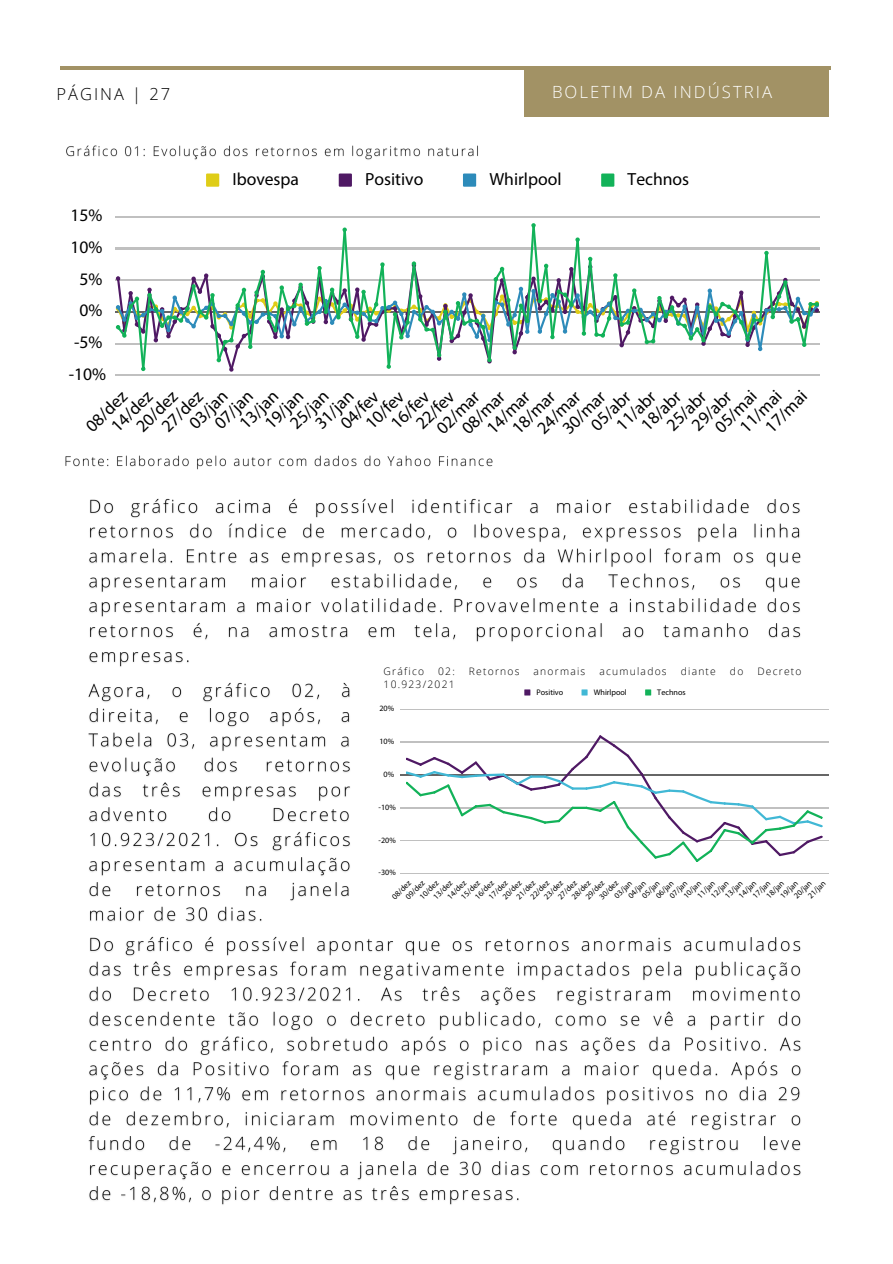
<style>
.page{position:relative;width:893px;height:1264px;background:#fff}
.page>*{position:absolute;margin:0;border:0;box-sizing:border-box;transform-origin:0 0}
.t1{font:17.55px "Myriad Pro";color:#000}
.t2{font:300 16.8px "Open Sans";letter-spacing:.12em;color:#fff}
.t3{font:300 16.5px "Open Sans";letter-spacing:.12em;color:#000}
.t4{font:300 10.2px "Open Sans";letter-spacing:.12em;color:#000}
.t5{font:8.1px "Myriad Pro";color:#000}
</style>
<div class="page">
<hr style="left:60px;top:66px;width:770px;height:4px;background:#a29265">
<div style="left:523px;top:70px;width:305px;height:47px;background:#a29265"></div>
<div style="left:206px;top:173px;width:13px;height:14px;background:#dfcd17"></div>
<div style="left:339px;top:173px;width:13px;height:14px;background:#4f1964"></div>
<div style="left:463px;top:173px;width:13px;height:14px;background:#2d8bba"></div>
<div style="left:601px;top:173px;width:13px;height:14px;background:#12b259"></div>
<hr style="left:115px;top:216px;width:704px;height:1px;background:#000">
<hr style="left:115px;top:248px;width:704px;height:1px;background:#000">
<hr style="left:115px;top:280px;width:704px;height:1px;background:#000">
<hr style="left:115px;top:311px;width:704px;height:1px;background:#000">
<hr style="left:115px;top:343px;width:704px;height:1px;background:#000">
<hr style="left:115px;top:375px;width:704px;height:1px;background:#000">
<svg style="left:116px;top:223px;width:702px;height:148px"></svg>
<img style="left:66px;top:145px;width:412px;height:15px">
<img style="left:65px;top:455px;width:428px;height:15px">
<img style="left:89px;top:498px;width:712px;height:169px">
<img style="left:88px;top:682px;width:262px;height:240px">
<svg style="left:524px;top:689px;width:6px;height:6px"></svg>
<svg style="left:581px;top:689px;width:6px;height:6px"></svg>
<svg style="left:645px;top:689px;width:6px;height:6px"></svg>
<hr style="left:400px;top:709px;width:428px;height:1px;background:#000">
<hr style="left:400px;top:742px;width:428px;height:1px;background:#000">
<hr style="left:400px;top:774px;width:428px;height:1px;background:#000">
<hr style="left:400px;top:807px;width:428px;height:1px;background:#000">
<hr style="left:400px;top:840px;width:428px;height:1px;background:#000">
<hr style="left:400px;top:873px;width:428px;height:1px;background:#000">
<svg style="left:405px;top:735px;width:417px;height:127px"></svg>
<img style="left:88px;top:936px;width:713px;height:269px">
<p class="t3" style="left:57px;top:82px;width:115px">PÁGINA | 27</p>
<p class="t2" style="left:552px;top:80px;width:221px">BOLETIM DA INDÚSTRIA</p>
<p class="t1" style="left:70px;top:208px;width:33px">15%</p>
<p class="t1" style="left:70px;top:240px;width:33px">10%</p>
<p class="t1" style="left:79px;top:271px;width:24px">5%</p>
<p class="t1" style="left:79px;top:303px;width:24px">0%</p>
<p class="t1" style="left:74px;top:335px;width:30px">-5%</p>
<p class="t1" style="left:69px;top:366px;width:39px">-10%</p>
<p class="t1" style="left:232px;top:171px;width:68px">Ibovespa</p>
<p class="t1" style="left:365px;top:171px;width:60px">Positivo</p>
<p class="t1" style="left:489px;top:171px;width:74px">Whirlpool</p>
<p class="t1" style="left:627px;top:171px;width:63px">Technos</p>
<p class="t1" style="left:712px;top:424px;width:53px;rotate:-45deg">05/mai</p>
<p class="t1" style="left:737px;top:424px;width:53px;rotate:-45deg">11/mai</p>
<p class="t1" style="left:762px;top:424px;width:53px;rotate:-45deg">17/mai</p>
<p class="t1" style="left:434px;top:425px;width:54px;rotate:-45deg">02/mar</p>
<p class="t1" style="left:459px;top:425px;width:54px;rotate:-45deg">08/mar</p>
<p class="t1" style="left:484px;top:425px;width:54px;rotate:-45deg">14/mar</p>
<p class="t1" style="left:509px;top:425px;width:54px;rotate:-45deg">18/mar</p>
<p class="t1" style="left:535px;top:425px;width:54px;rotate:-45deg">24/mar</p>
<p class="t1" style="left:560px;top:425px;width:54px;rotate:-45deg">30/mar</p>
<p class="t1" style="left:588px;top:422px;width:50px;rotate:-45deg">05/abr</p>
<p class="t1" style="left:613px;top:422px;width:50px;rotate:-45deg">11/abr</p>
<p class="t1" style="left:639px;top:422px;width:50px;rotate:-45deg">18/abr</p>
<p class="t1" style="left:664px;top:422px;width:50px;rotate:-45deg">25/abr</p>
<p class="t1" style="left:689px;top:422px;width:50px;rotate:-45deg">29/abr</p>
<p class="t1" style="left:338px;top:421px;width:48px;rotate:-45deg">04/fev</p>
<p class="t1" style="left:363px;top:421px;width:48px;rotate:-45deg">10/fev</p>
<p class="t1" style="left:388px;top:421px;width:48px;rotate:-45deg">16/fev</p>
<p class="t1" style="left:413px;top:421px;width:48px;rotate:-45deg">22/fev</p>
<p class="t1" style="left:84px;top:424px;width:52px;rotate:-45deg">08/dez</p>
<p class="t1" style="left:109px;top:424px;width:52px;rotate:-45deg">14/dez</p>
<p class="t1" style="left:134px;top:424px;width:52px;rotate:-45deg">20/dez</p>
<p class="t1" style="left:159px;top:424px;width:52px;rotate:-45deg">27/dez</p>
<p class="t1" style="left:187px;top:421px;width:48px;rotate:-45deg">03/jan</p>
<p class="t1" style="left:212px;top:421px;width:48px;rotate:-45deg">07/jan</p>
<p class="t1" style="left:237px;top:421px;width:48px;rotate:-45deg">13/jan</p>
<p class="t1" style="left:262px;top:421px;width:48px;rotate:-45deg">19/jan</p>
<p class="t1" style="left:287px;top:421px;width:48px;rotate:-45deg">25/jan</p>
<p class="t1" style="left:313px;top:421px;width:48px;rotate:-45deg">31/jan</p>
<p class="t4" style="left:383px;top:663px;width:42px">Gráfico</p>
<p class="t4" style="left:438px;top:663px;width:18px">02:</p>
<p class="t4" style="left:469px;top:663px;width:52px">Retornos</p>
<p class="t4" style="left:533px;top:663px;width:53px">anormais</p>
<p class="t4" style="left:599px;top:663px;width:69px">acumulados</p>
<p class="t4" style="left:680px;top:663px;width:37px">diante</p>
<p class="t4" style="left:730px;top:663px;width:15px">do</p>
<p class="t4" style="left:757px;top:663px;width:46px">Decreto</p>
<p class="t4" style="left:383px;top:677px;width:72px">10.923/2021</p>
<p class="t5" style="left:536px;top:688px;width:28px">Positivo</p>
<p class="t5" style="left:593px;top:688px;width:35px">Whirlpool</p>
<p class="t5" style="left:657px;top:688px;width:30px">Technos</p>
<p class="t5" style="left:379px;top:705px;width:16px">20%</p>
<p class="t5" style="left:379px;top:738px;width:16px">10%</p>
<p class="t5" style="left:383px;top:771px;width:12px">0%</p>
<p class="t5" style="left:378px;top:803px;width:19px">-10%</p>
<p class="t5" style="left:378px;top:836px;width:19px">-20%</p>
<p class="t5" style="left:378px;top:869px;width:19px">-30%</p>
<p class="t5" style="left:391px;top:895px;width:25px;rotate:-45deg">08/dez</p>
<p class="t5" style="left:404px;top:895px;width:25px;rotate:-45deg">09/dez</p>
<p class="t5" style="left:418px;top:895px;width:25px;rotate:-45deg">10/dez</p>
<p class="t5" style="left:432px;top:895px;width:25px;rotate:-45deg">13/dez</p>
<p class="t5" style="left:446px;top:895px;width:25px;rotate:-45deg">14/dez</p>
<p class="t5" style="left:460px;top:895px;width:25px;rotate:-45deg">15/dez</p>
<p class="t5" style="left:474px;top:895px;width:25px;rotate:-45deg">16/dez</p>
<p class="t5" style="left:487px;top:895px;width:25px;rotate:-45deg">17/dez</p>
<p class="t5" style="left:501px;top:895px;width:25px;rotate:-45deg">20/dez</p>
<p class="t5" style="left:515px;top:895px;width:25px;rotate:-45deg">21/dez</p>
<p class="t5" style="left:529px;top:895px;width:25px;rotate:-45deg">2 /dez</p>
<p class="t5" style="left:543px;top:895px;width:25px;rotate:-45deg">23/dez</p>
<p class="t5" style="left:556px;top:895px;width:25px;rotate:-45deg">27/dez</p>
<p class="t5" style="left:570px;top:895px;width:25px;rotate:-45deg">28/dez</p>
<p class="t5" style="left:584px;top:895px;width:25px;rotate:-45deg">29/dez</p>
<p class="t5" style="left:598px;top:895px;width:25px;rotate:-45deg">30/dez</p>
<p class="t5" style="left:613px;top:894px;width:23px;rotate:-45deg">03/jan</p>
<p class="t5" style="left:627px;top:894px;width:23px;rotate:-45deg">04/jan</p>
<p class="t5" style="left:641px;top:894px;width:23px;rotate:-45deg">05/jan</p>
<p class="t5" style="left:654px;top:894px;width:23px;rotate:-45deg">06/jan</p>
<p class="t5" style="left:668px;top:894px;width:23px;rotate:-45deg">07/jan</p>
<p class="t5" style="left:682px;top:894px;width:23px;rotate:-45deg">10/jan</p>
<p class="t5" style="left:696px;top:894px;width:23px;rotate:-45deg">11/jan</p>
<p class="t5" style="left:710px;top:894px;width:23px;rotate:-45deg">12/jan</p>
<p class="t5" style="left:723px;top:894px;width:23px;rotate:-45deg">13/jan</p>
<p class="t5" style="left:737px;top:894px;width:23px;rotate:-45deg">14/jan</p>
<p class="t5" style="left:751px;top:894px;width:23px;rotate:-45deg">17/jan</p>
<p class="t5" style="left:765px;top:894px;width:23px;rotate:-45deg">18/jan</p>
<p class="t5" style="left:779px;top:894px;width:23px;rotate:-45deg">19/jan</p>
<p class="t5" style="left:792px;top:894px;width:23px;rotate:-45deg">20/jan</p>
<p class="t5" style="left:806px;top:894px;width:23px;rotate:-45deg">21/jan</p>
</div>
